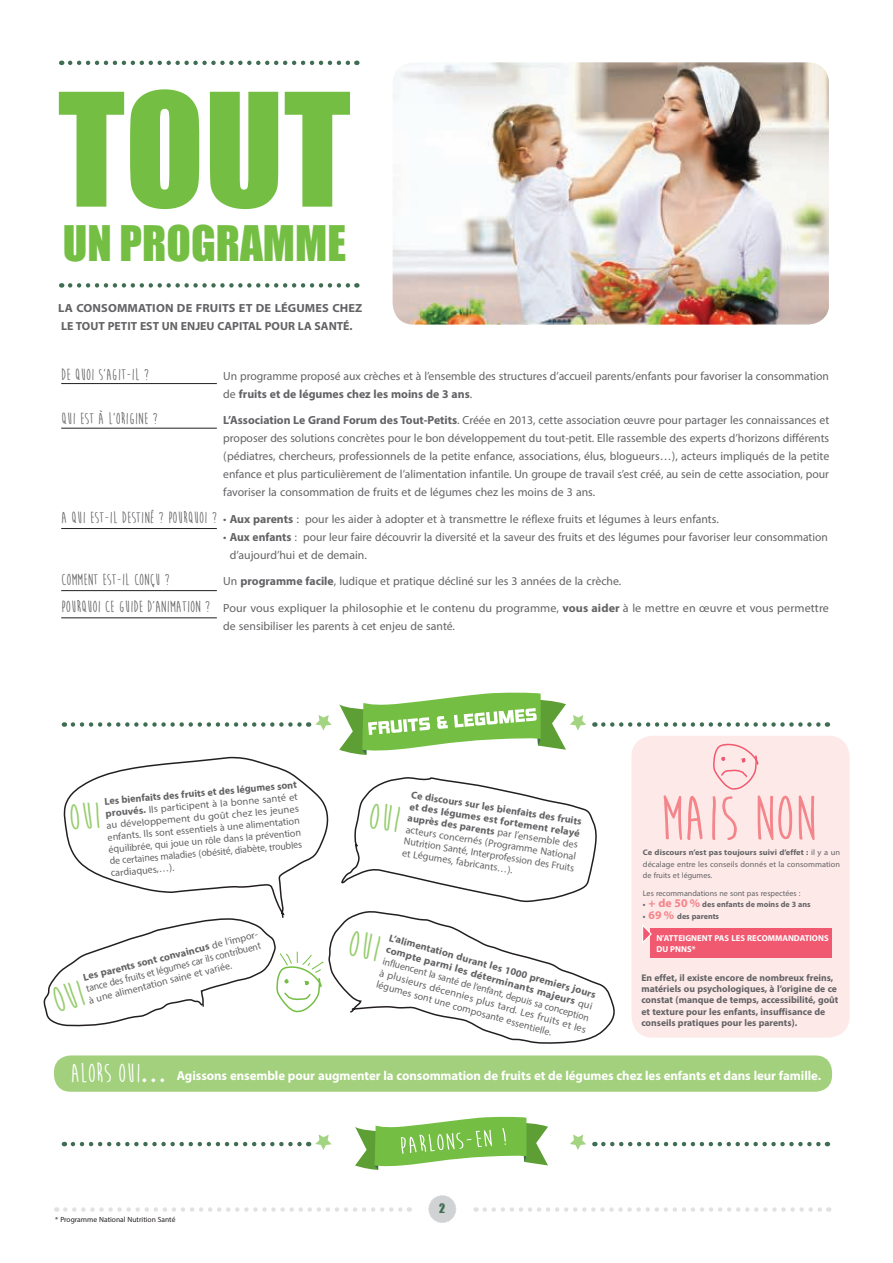
<style>
.page{position:relative;width:893px;height:1263px;background:#fff}
.page>*{position:absolute;margin:0;border:0;box-sizing:border-box;transform-origin:0 0}
.t1{font:145.35px "Impact";color:#74bf43}
.t2{font:700 64.35px "Moon Flower";color:#f3858b}
.t3{font:45px "Impact";color:#74bf43}
.t4{font:700 18.3px "Myriad Arabic";letter-spacing:-.005em;color:#fff}
.t5{font:16.5px/18px "Myriad Arabic";color:#636366}
.t6{font:700 16.5px/18px "Myriad Arabic";color:#636366;scale:1.05 1}
.t7{font:700 16.5px "Moon Flower";color:#636366}
.t8{font:14.25px/12px "Myriad Arabic";color:#636366;text-align:justify}
.t9{font:14.25px "Myriad Arabic";color:#636366;scale:1.04 1}
.t10{font:700 14.25px "Myriad Arabic";color:#636366}
.t11{font:700 14.25px "Myriad Arabic";color:#636366;scale:1.05 1}
.t12{font:700 13.5px/11.2px "Myriad Arabic";color:#636366}
.t13{font:700 12px/10.9px "Myriad Arabic";color:#fff}
.t14{font:12px "Impact";color:#3f6d52}
.t15{font:11.25px/11.2px "Myriad Arabic";color:#636366;text-align:justify;scale:1.04 1}
.t16{font:700 11.25px "Myriad Arabic";color:#636366}
.t17{font:11.25px "Myriad Arabic";color:#636366}
.t18{font:10.5px "Myriad Arabic";color:#231f20}
.s1{font-weight:700}
.s2{font-family:"Moon Flower";font-weight:700}
.s3{font-size:16.5px;color:#f3858b}
.s4{font-weight:400}
.s5{font-family:"Moon Flower";font-size:26.85px}
</style>
<div class="page">
<div style="left:631px;top:736px;width:219px;height:301px;background:#fde9e8;border-radius:21px"></div>
<svg style="left:428px;top:1195px;width:29px;height:28px"></svg>
<svg style="left:65px;top:1207px;width:345px;height:5px"></svg>
<svg style="left:70px;top:283px;width:287px;height:5px"></svg>
<svg style="left:73px;top:1142px;width:236px;height:4px"></svg>
<svg style="left:603px;top:1142px;width:225px;height:4px"></svg>
<svg style="left:70px;top:61px;width:287px;height:4px"></svg>
<svg style="left:485px;top:1207px;width:344px;height:5px"></svg>
<img style="left:393px;top:62px;width:436px;height:263px">
<hr style="left:61px;top:383px;width:156px;height:1px;background:#231f20">
<hr style="left:61px;top:428px;width:156px;height:1px;background:#231f20">
<hr style="left:61px;top:528px;width:156px;height:1px;background:#231f20">
<hr style="left:61px;top:590px;width:156px;height:1px;background:#231f20">
<hr style="left:61px;top:617px;width:156px;height:1px;background:#231f20">
<svg style="left:315px;top:1134px;width:17px;height:16px"></svg>
<svg style="left:570px;top:1134px;width:16px;height:16px"></svg>
<div style="left:54px;top:1055px;width:778px;height:37px;background:#a2d07c;border-radius:17px"></div>
<svg style="left:355px;top:1116px;width:193px;height:54px"></svg>
<div style="left:650px;top:928px;width:182px;height:30px;background:#f05970"></div>
<svg style="left:43px;top:692px;width:785px;height:352px"></svg>
<h1 class="t1" style="left:58px;top:81px;width:294px">TOUT</h1>
<h3 class="t3" style="left:63px;top:222px;width:285px">UN PROGRAMME</h3>
<p class="t6" style="left:58px;top:297px;width:291px">LA CONSOMMATION DE FRUITS ET DE LÉGUMES CHEZ<br>LE TOUT PETIT EST UN ENJEU CAPITAL POUR LA SANTÉ.</p>
<p class="t7" style="left:61px;top:366px;width:89px">DE QUOI S’AGIT-IL ?</p>
<p class="t5" style="left:223px;top:365px;width:607px">Un programme proposé aux crèches et à l’ensemble des structures d’accueil parents/enfants pour favoriser la consommation de <span class="s1">fruits et de légumes chez les moins de 3 ans</span>.</p>
<p class="t7" style="left:61px;top:410px;width:98px">QUI EST À L’ORIGINE ?</p>
<p class="t5" style="left:223px;top:409px;width:608px;text-align:justify"><span class="s1">L’Association Le Grand Forum des Tout-Petits</span>. Créée en 2013, cette association œuvre pour partager les connaissances et proposer des solutions concrètes pour le bon développement du tout-petit. Elle rassemble des experts d’horizons différents (pédiatres, chercheurs, professionnels de la petite enfance, associations, élus, blogueurs…), acteurs impliqués de la petite enfance et plus particulièrement de l’alimentation infantile. Un groupe de travail s’est créé, au sein de cette association, pour favoriser la consommation de fruits et de légumes chez les moins de 3 ans.</p>
<p class="t5" style="left:61px;top:508px;width:659px"><span class="s2">A QUI EST-IL DESTINÉ ? POURQUOI ?</span> • <span class="s1">Aux parents</span> : pour les aider à adopter et à transmettre le réflexe fruits et légumes à leurs enfants.</p>
<p class="t5" style="left:230px;top:526px;width:600px;text-indent:-6px">• <span class="s1">Aux enfants</span> : pour leur faire découvrir la diversité et la saveur des fruits et des légumes pour favoriser leur consommation d’aujourd’hui et de demain.</p>
<p class="t7" style="left:61px;top:571px;width:110px">COMMENT EST-IL CONÇU ?</p>
<p class="t5" style="left:61px;top:566px;width:769px;line-height:26.5px;text-indent:162px">Un <span class="s1">programme facile</span>, ludique et pratique décliné sur les 3 années de la crèche.<br><span class="s2">POURQUOI CE GUIDE D’ANIMATION ?</span> Pour vous expliquer la philosophie et le contenu du programme, <span class="s1">vous aider</span> à le mettre en œuvre et vous permettre</p>
<p class="t5" style="left:223px;top:615px;width:233px">de sensibiliser les parents à cet enjeu de santé.</p>
<p class="t8" style="left:104px;top:794px;width:195px;rotate:-5deg"><span class="s1">Les bienfaits des fruits et des légumes sont prouvés.</span> Ils participent à la bonne santé et au développement du goût chez les jeunes enfants. Ils sont essentiels à une alimentation équilibrée, qui joue un rôle dans la prévention de certaines maladies (obésité, diabète, troubles cardiaques,…).</p>
<p class="t8" style="left:413px;top:787px;width:174px;rotate:9deg"><span class="s1">Ce discours sur les bienfaits des fruits et des légumes est fortement relayé auprès des parents</span> par l’ensemble des acteurs concernés (Programme National Nutrition Santé, Interprofession des Fruits et Légumes, fabricants…).</p>
<h2 class="t2" style="left:660px;top:786px;width:157px">MAIS NON</h2>
<p class="t15" style="left:643px;top:846px;width:191px"><span class="s1">Ce discours n’est pas toujours suivi d’effet :</span> il y a un décalage entre les conseils donnés et la consommation de fruits et légumes.</p>
<p class="t17" style="left:643px;top:886px;width:159px">Les recommandations ne sont pas respectées :</p>
<p class="t16" style="left:643px;top:897px;width:169px">• <span class="s3">+ de 50 %</span> des enfants de moins de 3 ans</p>
<p class="t16" style="left:643px;top:908px;width:78px">• <span class="s3">69 %</span> des parents</p>
<p class="t8" style="left:82px;top:970px;width:185px;text-align:left;rotate:-14deg"><span class="s1">Les parents sont convaincus</span> de l’impor&shy;tance des fruits et légumes car ils contribuent à une alimentation saine et variée.</p>
<p class="t10" style="left:392px;top:927px;width:215px;rotate:16deg">L’alimentation durant les 1000 premiers jours</p>
<p class="t13" style="left:656px;top:931px;width:174px">N’ATTEIGNENT PAS LES RECOMMANDATIONS<br>DU PNNS*</p>
<p class="t11" style="left:389px;top:940px;width:205px;rotate:15deg">compte parmi les déterminants majeurs <span class="s4">qui</span></p>
<p class="t8" style="left:385px;top:953px;width:215px;rotate:16deg">influencent la santé de l’enfant, depuis sa conception</p>
<p class="t9" style="left:382px;top:964px;width:207px;rotate:15deg">à plusieurs décennies plus tard. Les fruits et les</p>
<p class="t12" style="left:641px;top:970px;width:198px">En effet, il existe encore de nombreux freins, matériels ou psychologiques, à l’origine de ce constat (manque de temps, accessibilité, goût et texture pour les enfants, insuffisance de conseils pratiques pour les parents).</p>
<p class="t4" style="left:71px;top:1063px;width:752px"><span class="s5">ALORS OUI…</span> Agissons ensemble pour augmenter la consommation de fruits et de légumes chez les enfants et dans leur famille.</p>
<p class="t8" style="left:379px;top:976px;width:183px;rotate:16deg">légumes sont une composante essentielle.</p>
<p class="t18" style="left:55px;top:1213px;width:122px">* Programme National Nutrition Santé</p>
<p class="t14" style="left:439px;top:1203px;width:8px">2</p>
</div>
